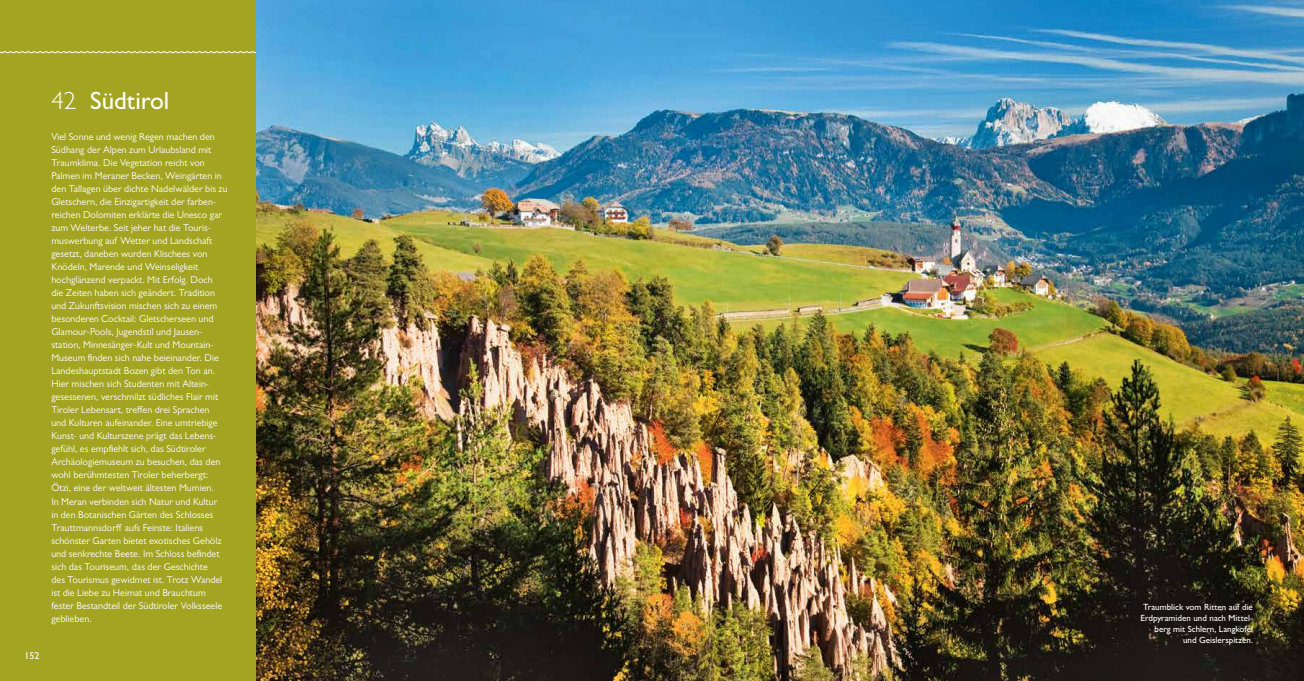
<style>
.page{position:relative;width:1304px;height:681px;background:#fff}
.page>*{position:absolute;margin:0;border:0;box-sizing:border-box;transform-origin:0 0}
.t1{font:500 25px "Gill Sans MT Pro";color:#fff}
.t2{font:10px/13px "Gill Sans MT Pro";color:#fff}
.t3{font:500 10px "Gill Sans MT Pro";color:#fff}
.t4{font:500 9px/11px "Gill Sans MT Pro";color:#fff;text-align:right}
.s1{font-weight:300}
</style>
<div class="page">
<div style="left:0;top:0;width:270px;height:680px;background:#a2a422"></div>
<svg style="left:0;top:51px;width:256px;height:2px"></svg>
<img style="left:256px;top:0;width:1048px;height:680px">
<p class="t3" style="left:24px;top:649px;width:17px">152</p>
<h1 class="t1" style="left:51px;top:86px;width:120px"><span class="s1">42</span> Südtirol</h1>
<p class="t2" style="left:51px;top:130px;width:178px">Viel Sonne und wenig Regen machen den Südhang der Alpen zum Urlaubsland mit Traumklima. Die Vegetation reicht von Palmen im Meraner Becken, Weingärten in den Tallagen über dichte Nadelwälder bis zu Gletschern, die Einzigartigkeit der farben&shy;reichen Dolomiten erklärte die Unesco gar zum Welterbe. Seit jeher hat die Touris&shy;muswerbung auf Wetter und Landschaft gesetzt, daneben wurden Klischees von Knödeln, Marende und Weinseligkeit hochglänzend verpackt. Mit Erfolg. Doch<br>die Zeiten haben sich geändert. Tradition und Zukunftsvision mischen sich zu einem besonderen Cocktail: Gletscherseen und Glamour-Pools, Jugendstil und Jausen&shy;station, Minnesänger-Kult und Mountain-Museum finden sich nahe beieinander. Die Landeshauptstadt Bozen gibt den Ton an.<br>Hier mischen sich Studenten mit Altein&shy;gesessenen, verschmilzt südliches Flair mit Tiroler Lebensart, treffen drei Sprachen<br>und Kulturen aufeinander. Eine umtriebige Kunst- und Kulturszene prägt das Lebens&shy;gefühl, es empfiehlt sich, das Südtiroler Archäologiemuseum zu besuchen, das den wohl berühmtesten Tiroler beherbergt:<br>Ötzi, eine der weltweit ältesten Mumien.<br>In Meran verbinden sich Natur und Kultur<br>in den Botanischen Gärten des Schlosses Trauttmannsdorff aufs Feinste: Italiens schönster Garten bietet exotisches Gehölz und senkrechte Beete. Im Schloss befindet sich das Touriseum, das der Geschichte<br>des Tourismus gewidmet ist. Trotz Wandel ist die Liebe zu Heimat und Brauchtum fester Bestandteil der Südtiroler Volksseele geblieben.</p>
<p class="t4" style="left:1140px;top:601px;width:114px">Traumblick vom Ritten auf die<br>Erdpyramiden und nach Mittel&shy;berg mit Schlern, Langkofel und Geislerspitzen.</p>
</div>
